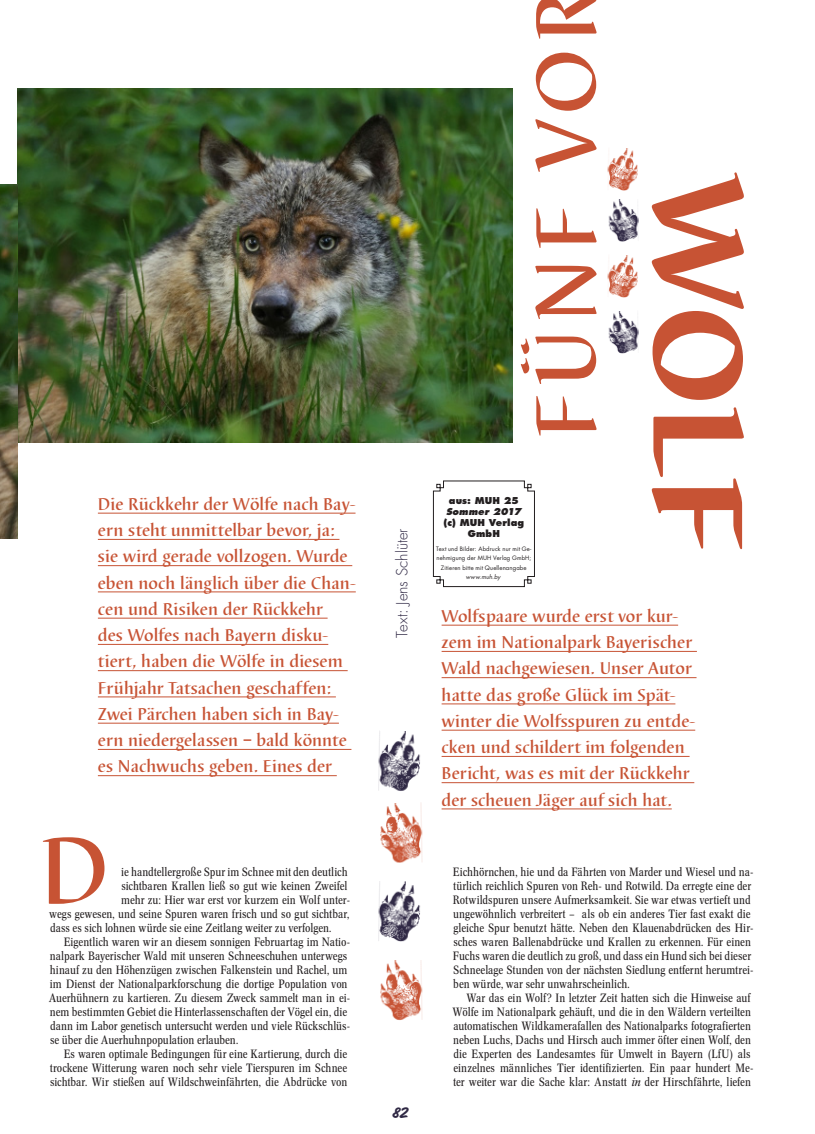
<style>
.page{position:relative;width:815px;height:1134px;background:#fff}
.page>*{position:absolute;margin:0;border:0;box-sizing:border-box;transform-origin:0 0}
.Infotext_Futura{font:900 126.5px "Barbedor";color:#c75334}
.Infotext_Futura-2{font:500 97.5px "Barbedor";color:#c75334}
.Infotext_Futura-3{font:500 87.5px "Barbedor";letter-spacing:.08em;color:#c75334}
.Infotext_Futura-4{font:500 17.5px/26.2px "Barbedor";letter-spacing:.005em;color:#c75334}
.Infotext_Futura-5{font:300 15px "Futura";letter-spacing:-.005em;color:#2f2844}
.Lauftext_Concorde{font:condensed 11.88px/14px "Concorde BE";letter-spacing:.005em;color:#231f20}
.Lauftext_Concorde_In{font:11.25px "Snyder Speed";color:#2f2844}
.Interview_Frage_Conc{font:800 9.25px/10.9px "Futura";letter-spacing:.015em;color:#231f20;text-align:center}
.Interview_Frage_Conc-2{font:italic 6px "Futura";letter-spacing:.01em;color:#231f20}
.Interview_Frage_Conc-3{font:5.88px/9.4px "Futura";letter-spacing:.02em;color:#231f20;text-align:center}
.s1{font-style:italic}
.s2{font-size:6px}
.s3{font-family:"Concorde Nova";font-style:italic;font-stretch:normal}
</style>
<div class="page">
<hr style="left:98px;top:513px;width:258px;height:1px;background:#c75334">
<hr style="left:98px;top:539px;width:241px;height:1px;background:#c75334">
<hr style="left:98px;top:565px;width:254px;height:1px;background:#c75334">
<hr style="left:98px;top:592px;width:258px;height:1px;background:#c75334">
<hr style="left:98px;top:618px;width:230px;height:1px;background:#c75334">
<hr style="left:98px;top:644px;width:230px;height:1px;background:#c75334">
<hr style="left:98px;top:670px;width:250px;height:1px;background:#c75334">
<hr style="left:98px;top:697px;width:238px;height:1px;background:#c75334">
<hr style="left:98px;top:723px;width:241px;height:1px;background:#c75334">
<hr style="left:98px;top:749px;width:253px;height:1px;background:#c75334">
<hr style="left:98px;top:775px;width:239px;height:1px;background:#c75334">
<img style="left:18px;top:89px;width:495px;height:353px">
<img style="left:0;top:185px;width:18px;height:354px">
<hr style="left:442px;top:625px;width:236px;height:1px;background:#c75334">
<hr style="left:442px;top:651px;width:255px;height:1px;background:#c75334">
<hr style="left:442px;top:677px;width:255px;height:1px;background:#c75334">
<hr style="left:442px;top:704px;width:233px;height:1px;background:#c75334">
<hr style="left:442px;top:730px;width:253px;height:1px;background:#c75334">
<hr style="left:442px;top:756px;width:248px;height:1px;background:#c75334">
<hr style="left:442px;top:782px;width:252px;height:1px;background:#c75334">
<hr style="left:442px;top:809px;width:230px;height:1px;background:#c75334">
<img style="left:378px;top:731px;width:42px;height:60px">
<img style="left:378px;top:881px;width:43px;height:61px">
<img style="left:380px;top:803px;width:43px;height:60px">
<img style="left:380px;top:960px;width:43px;height:60px">
<img style="left:607px;top:148px;width:31px;height:43px">
<img style="left:607px;top:255px;width:31px;height:43px">
<img style="left:608px;top:199px;width:31px;height:43px">
<img style="left:608px;top:311px;width:31px;height:43px">
<svg style="left:433px;top:480px;width:102px;height:107px"></svg>
<p class="Infotext_Futura-4" style="left:98px;top:491px;width:259px">Die Rückkehr der Wölfe nach Bay&shy;ern steht unmittelbar bevor, ja: sie wird gerade vollzogen. Wurde eben noch länglich über die Chan&shy;cen und Risiken der Rückkehr<br>des Wolfes nach Bayern disku&shy;tiert, haben die Wölfe in diesem<br>Frühjahr Tatsachen geschaffen:<br>Zwei Pärchen haben sich in Bay&shy;ern niedergelassen – bald könnte es Nachwuchs geben. Eines der</p>
<p class="Infotext_Futura-2" style="left:40px;top:816px;width:71px">D</p>
<p class="Lauftext_Concorde" style="left:121px;top:864px;width:228px">ie handtellergroße Spur im Schnee mit den deutlich</p>
<p class="Lauftext_Concorde" style="left:121px;top:878px;width:228px">sichtbaren Krallen ließ so gut wie keinen Zweifel</p>
<p class="Lauftext_Concorde" style="left:121px;top:892px;width:230px">mehr zu: Hier war erst vor kurzem ein Wolf unter-</p>
<p class="Lauftext_Concorde" style="left:49px;top:906px;width:301px">wegs gewesen, und seine Spuren waren frisch und so gut sichtbar,</p>
<p class="Lauftext_Concorde" style="left:50px;top:920px;width:283px">dass es sich lohnen würde sie eine Zeitlang weiter zu verfolgen.</p>
<p class="Lauftext_Concorde" style="left:49px;top:934px;width:303px;text-indent:15px">Eigentlich waren wir an diesem sonnigen Februartag im Natio&shy;nalpark Bayerischer Wald mit unseren Schneeschuhen unterwegs hinauf zu den Höhenzügen zwischen Falkenstein und Rachel, um im Dienst der Nationalparkforschung die dortige Population von Auerhühnern zu kartieren. Zu diesem Zweck sammelt man in ei&shy;nem bestimmten Gebiet die Hinterlassenschaften der Vögel ein, die dann im Labor genetisch untersucht werden und viele Rückschlüs&shy;se über die Auerhuhnpopulation erlauben.</p>
<p class="Lauftext_Concorde" style="left:50px;top:1046px;width:299px;text-align:justify;text-indent:14px">Es waren optimale Bedingungen für eine Kartierung, durch die trockene Witterung waren noch sehr viele Tierspuren im Schnee sichtbar. Wir stießen auf Wildschweinfährten, die Abdrücke von</p>
<p class="Infotext_Futura-5" style="left:393px;top:637px;width:110px;rotate:-90deg">Text: Jens Schlüter</p>
<p class="Lauftext_Concorde_In" style="left:392px;top:1107px;width:18px">82</p>
<p class="Infotext_Futura-3" style="left:518px;top:438px;width:452px;rotate:-90deg">FÜNF VOR</p>
<p class="Interview_Frage_Conc" style="left:443px;top:495px;width:82px">aus: MUH 25<br><span class="s1">Sommer 2017 </span>(c) MUH Verlag<br>GmbH</p>
<p class="Interview_Frage_Conc-3" style="left:436px;top:544px;width:97px">Text und Bilder: Abdruck nur mit Ge&shy;nehmigung der MUH Verlag GmbH;<br>Zitieren bitte mit Quel<span class="s2">lenangabe</span></p>
<p class="Interview_Frage_Conc-2" style="left:466px;top:573px;width:36px">www.muh.by</p>
<p class="Infotext_Futura" style="left:775px;top:176px;width:375px;rotate:90deg">WOLF</p>
<p class="Infotext_Futura-4" style="left:442px;top:603px;width:255px">Wolfspaare wurde erst vor kur&shy;zem im Nationalpark Bayerischer<br>Wald nachgewiesen. Unser Autor hatte das große Glück im Spät&shy;winter die Wolfsspuren zu entde&shy;cken und schildert im folgenden<br>Bericht, was es mit der Rückkehr der scheuen Jäger auf sich hat.</p>
<p class="Lauftext_Concorde" style="left:453px;top:864px;width:302px">Eichhörnchen, hie und da Fährten von Marder und Wiesel und na&shy;türlich reichlich Spuren von Reh- und Rotwild. Da erregte eine der Rotwildspuren unsere Aufmerksamkeit. Sie war etwas vertieft und ungewöhnlich verbreitert – als ob ein anderes Tier fast exakt die gleiche Spur benutzt hätte. Neben den Klauenabdrücken des Hir&shy;sches waren Ballenabdrücke und Krallen zu erkennen. Für einen Fuchs waren die deutlich zu groß, und dass ein Hund sich bei dieser Schneelage Stunden von der nächsten Siedlung entfernt herumtrei&shy;ben würde, war sehr unwahrscheinlich.</p>
<p class="Lauftext_Concorde" style="left:452px;top:990px;width:303px;text-indent:14px">War das ein Wolf? In letzter Zeit hatten sich die Hinweise auf Wölfe im Nationalpark gehäuft, und die in den Wäldern verteilten automatischen Wildkamerafallen des Nationalparks fotografierten neben Luchs, Dachs und Hirsch auch immer öfter einen Wolf, den die Experten des Landesamtes für Umwelt in Bayern (LfU) als einzelnes männliches Tier identifizierten. Ein paar hundert Me&shy;ter weiter war die Sache klar: Anstatt <span class="s3">in</span> der Hirschfährte, liefen</p>
</div>
